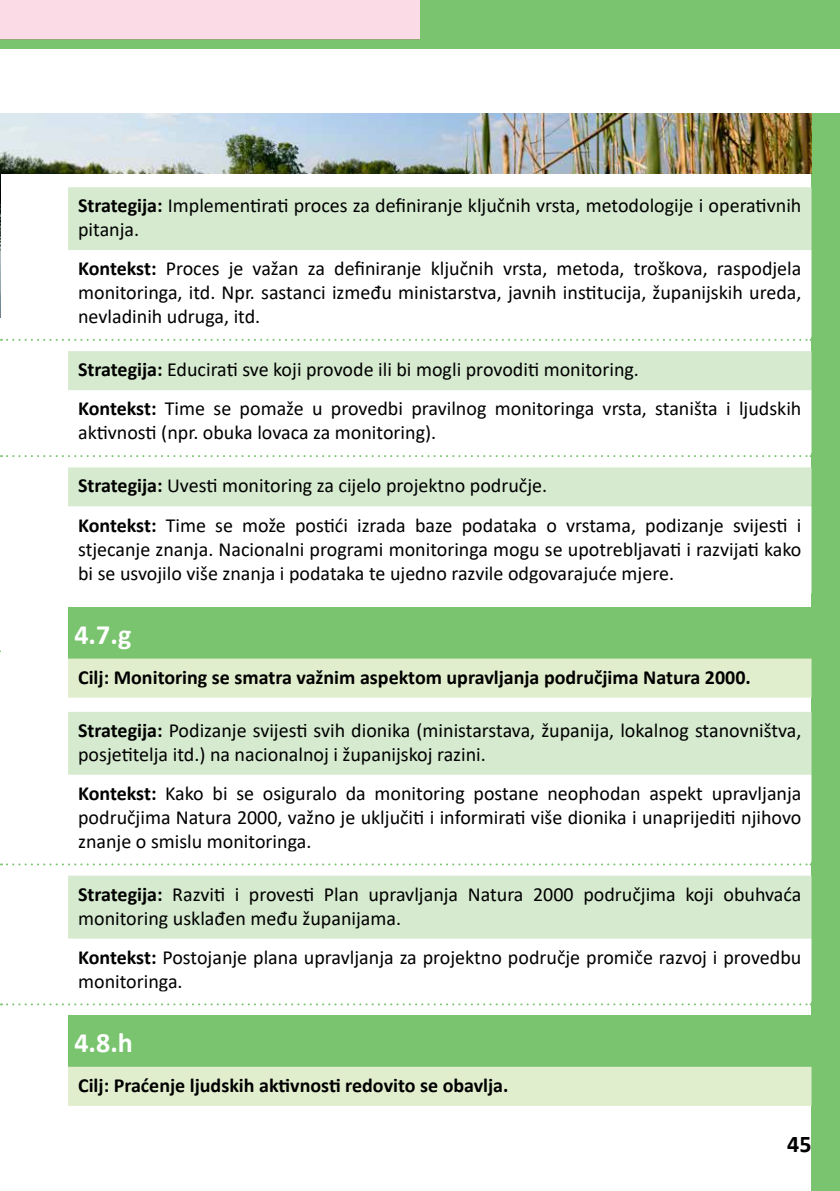
<style>
.page{position:relative;width:840px;height:1191px;background:#fff}
.page>*{position:absolute;margin:0;border:0;box-sizing:border-box;transform-origin:0 0}
.t1{font:700 28px "Calibri";color:#fff}
.t2{font:700 24px "Calibri";color:#000}
.t3{font:20px/24px "Calibri";color:#000}
.t4{font:700 20px "Calibri";color:#000}
.s1{font-weight:700}
</style>
<div class="page">
<div style="left:0;top:40px;width:839px;height:9px;background:#7ac470"></div>
<div style="left:0;top:0;width:420px;height:40px;background:#fbdbe6"></div>
<div style="left:420px;top:0;width:419px;height:40px;background:#7ac470"></div>
<div style="left:811px;top:113px;width:28px;height:1078px;background:#7ac470"></div>
<img style="left:0;top:113px;width:1px;height:204px">
<div style="left:68px;top:607px;width:743px;height:51px;background:#7ac470"></div>
<div style="left:73px;top:663px;width:733px;height:29px;background:#e1eecd"></div>
<div style="left:68px;top:658px;width:743px;height:39px;border:10px solid #e1eecd"></div>
<div style="left:73px;top:192px;width:733px;height:53px;background:#d5eacf"></div>
<div style="left:68px;top:187px;width:743px;height:63px;border:10px solid #d5eacf"></div>
<div style="left:73px;top:356px;width:733px;height:29px;background:#d5eacf"></div>
<div style="left:68px;top:351px;width:743px;height:39px;border:10px solid #d5eacf"></div>
<div style="left:73px;top:472px;width:733px;height:29px;background:#d5eacf"></div>
<div style="left:68px;top:467px;width:743px;height:39px;border:10px solid #d5eacf"></div>
<div style="left:73px;top:717px;width:733px;height:53px;background:#d5eacf"></div>
<div style="left:68px;top:712px;width:743px;height:63px;border:10px solid #d5eacf"></div>
<svg style="left:1px;top:339px;width:810px;height:2px"></svg>
<svg style="left:1px;top:455px;width:810px;height:2px"></svg>
<svg style="left:1px;top:863px;width:810px;height:2px"></svg>
<svg style="left:1px;top:1003px;width:810px;height:2px"></svg>
<div style="left:68px;top:1015px;width:743px;height:51px;background:#7ac470"></div>
<div style="left:73px;top:1071px;width:733px;height:30px;background:#e1eecd"></div>
<div style="left:68px;top:1066px;width:743px;height:40px;border:10px solid #e1eecd"></div>
<div style="left:73px;top:880px;width:733px;height:53px;background:#d5eacf"></div>
<div style="left:68px;top:875px;width:743px;height:63px;border:10px solid #d5eacf"></div>
<img style="left:0;top:113px;width:811px;height:60px">
<p class="t3" style="left:78px;top:193px;width:724px"><span class="s1">Strategija:</span> Implementirati proces za definiranje ključnih vrsta, metodologije i operativnih pitanja.</p>
<p class="t3" style="left:78px;top:256px;width:724px;text-align:justify"><span class="s1">Kontekst:</span> Proces je važan za definiranje ključnih vrsta, metoda, troškova, raspodjela monitoringa, itd. Npr. sastanci između ministarstva, javnih institucija, županijskih ureda, nevladinih udruga, itd.</p>
<p class="t3" style="left:78px;top:357px;width:562px"><span class="s1">Strategija:</span> Educirati sve koji provode ili bi mogli provoditi monitoring.</p>
<p class="t3" style="left:78px;top:396px;width:724px"><span class="s1">Kontekst:</span> Time se pomaže u provedbi pravilnog monitoringa vrsta, staništa i ljudskih aktivnosti (npr. obuka lovaca za monitoring).</p>
<p class="t3" style="left:78px;top:473px;width:470px"><span class="s1">Strategija:</span> Uvesti monitoring za cijelo projektno područje.</p>
<p class="t3" style="left:78px;top:512px;width:724px;text-align:justify"><span class="s1">Kontekst:</span> Time se može postići izrada baze podataka o vrstama, podizanje svijesti i stjecanje znanja. Nacionalni programi monitoringa mogu se upotrebljavati i razvijati kako bi se usvojilo više znanja i podataka te ujedno razvile odgovarajuće mjere.</p>
<h1 class="t1" style="left:74px;top:614px;width:58px">4.7.g</h1>
<p class="t4" style="left:78px;top:663px;width:673px">Cilj: Monitoring se smatra važnim aspektom upravljanja područjima Natura 2000.</p>
<p class="t3" style="left:78px;top:717px;width:724px"><span class="s1">Strategija:</span> Podizanje svijesti svih dionika (ministarstava, županija, lokalnog stanovništva, posjetitelja itd.) na nacionalnoj i županijskoj razini.</p>
<p class="t3" style="left:78px;top:780px;width:724px;text-align:justify"><span class="s1">Kontekst:</span> Kako bi se osiguralo da monitoring postane neophodan aspekt upravljanja područjima Natura 2000, važno je uključiti i informirati više dionika i unaprijediti njihovo znanje o smislu monitoringa.</p>
<p class="t3" style="left:78px;top:881px;width:724px"><span class="s1">Strategija:</span> Razviti i provesti Plan upravljanja Natura 2000 područjima koji obuhvaća monitoring usklađen među županijama.</p>
<p class="t3" style="left:78px;top:944px;width:724px"><span class="s1">Kontekst:</span> Postojanje plana upravljanja za projektno područje promiče razvoj i provedbu monitoringa.</p>
<h1 class="t1" style="left:74px;top:1022px;width:60px">4.8.h</h1>
<p class="t4" style="left:78px;top:1071px;width:431px">Cilj: Praćenje ljudskih aktivnosti redovito se obavlja.</p>
<p class="t2" style="left:786px;top:1127px;width:26px">45</p>
</div>
